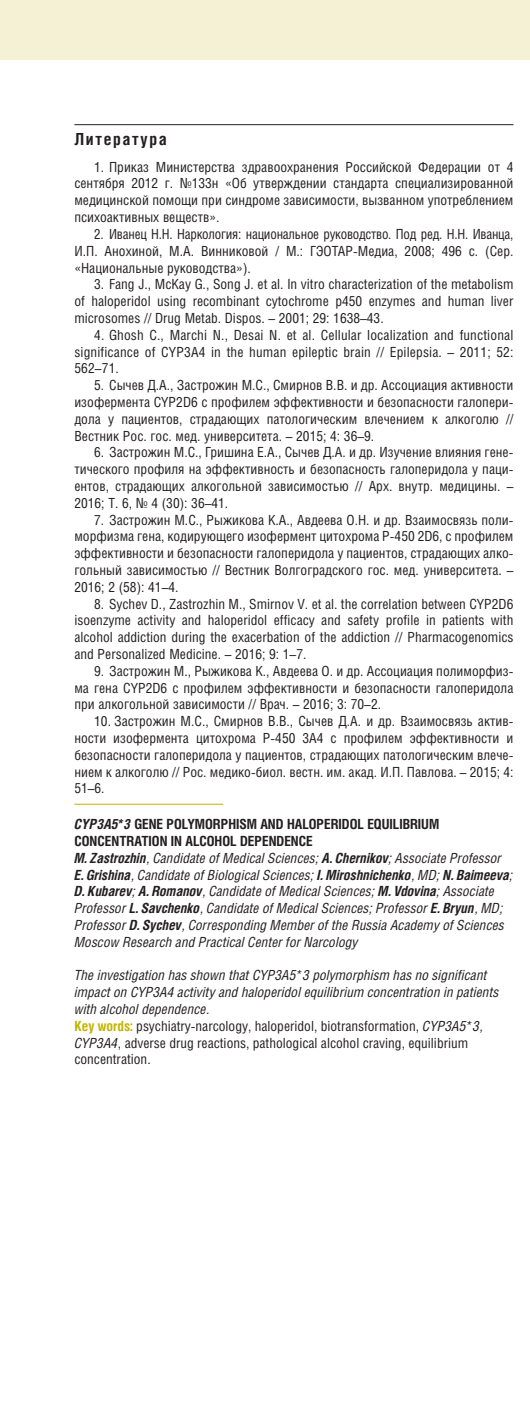
<style>
.page{position:relative;width:530px;height:1413px;background:#fff}
.page>*{position:absolute;margin:0;border:0;box-sizing:border-box;transform-origin:0 0}
.t1{font:700 16.62px "Helios Cond";letter-spacing:.1em;color:#231f20}
.t2{font:14px/16.8px "Helios Cond";color:#231f20;text-align:justify}
.t3{font:italic 14px/16.8px "Helios Cond";color:#231f20}
.t4{font:14px/16.8px "Helios Cond";color:#231f20;text-align:justify;scale:.96 1}
.s1{font-weight:700}
.s2{font-weight:700;font-style:normal}
.s3{font-weight:700;font-style:normal;color:#c1b400}
.s4{font-style:normal}
</style>
<div class="page">
<div style="left:0;top:0;width:530px;height:60px;background:#f5f1d5"></div>
<hr style="left:74px;top:124px;width:439px;height:1px;background:#231f20">
<hr style="left:74px;top:804px;width:149px;height:1px;background:#c1b400">
<p class="t1" style="left:74px;top:133px;width:94px">Литература</p>
<p class="t2" style="left:74px;top:160px;width:441px;text-indent:20px">1. Приказ Министерства здравоохранения Российской Федерации от 4 сентября 2012 г. №133н «Об утверждении стандарта специализированной медицинской помощи при синдроме зависимости, вызванном употреблением психоактивных веществ».</p>
<p class="t4" style="left:74px;top:227px;width:459px;text-indent:20px">2. Иванец Н.Н. Наркология: национальное руководство. Под ред. Н.Н. Иванца, И.П. Анохиной, М.А. Винниковой / М.: ГЭОТАР-Медиа, 2008; 496 с. (Сер. «Национальные руководства»).</p>
<p class="t2" style="left:74px;top:277px;width:441px;text-indent:20px">3. Fang J., McKay G., Song J. et al. In vitro characterization of the metabolism of haloperidol using recombinant cytochrome p450 enzymes and human liver microsomes // Drug Metab. Dispos. – 2001; 29: 1638–43.</p>
<p class="t2" style="left:74px;top:328px;width:441px;text-indent:20px">4. Ghosh C., Marchi N., Desai N. et al. Cellular localization and functional significance of CYP3A4 in the human epileptic brain // Epilepsia. – 2011; 52:<br>562–71.</p>
<p class="t2" style="left:74px;top:378px;width:441px;text-indent:20px">5. Сычев Д.А., Застрожин М.С., Смирнов В.В. и др. Ассоциация активности изофермента CYP2D6 с профилем эффективности и безопасности галопери&shy;дола у пациентов, страдающих патологическим влечением к алкоголю // Вестник Рос. гос. мед. университета. – 2015; 4: 36–9.</p>
<p class="t2" style="left:74px;top:445px;width:441px;text-indent:20px">6. Застрожин М.С., Гришина Е.А., Сычев Д.А. и др. Изучение влияния гене&shy;тического профиля на эффективность и безопасность галоперидола у паци&shy;ентов, страдающих алкогольной зависимостью // Арх. внутр. медицины. – 2016; Т. 6, № 4 (30): 36–41.</p>
<p class="t2" style="left:74px;top:513px;width:441px;text-indent:20px">7. Застрожин М.С., Рыжикова К.А., Авдеева О.Н. и др. Взаимосвязь поли&shy;морфизма гена, кодирующего изофермент цитохрома P-450 2D6, с профилем эффективности и безопасности галоперидола у пациентов, страдающих алко&shy;гольный зависимостью // Вестник Волгоградского гос. мед. университета. – 2016; 2 (58): 41–4.</p>
<p class="t2" style="left:74px;top:597px;width:441px;text-indent:20px">8. Sychev D., Zastrozhin M., Smirnov V. et al. the correlation between CYP2D6 isoenzyme activity and haloperidol efficacy and safety profile in patients with alcohol addiction during the exacerbation of the addiction // Pharmacogenomics and Personalized Medicine. – 2016; 9: 1–7.</p>
<p class="t2" style="left:74px;top:664px;width:441px;text-indent:20px">9. Застрожин М., Рыжикова К., Авдеева О. и др. Ассоциация полиморфиз&shy;ма гена CYP2D6 с профилем эффективности и безопасности галоперидола при алкогольной зависимости // Врач. – 2016; 3: 70–2.</p>
<p class="t2" style="left:74px;top:714px;width:441px;text-indent:20px">10. Застрожин М.С., Смирнов В.В., Сычев Д.А. и др. Взаимосвязь актив&shy;ности изофермента цитохрома P-450 3A4 с профилем эффективности и безопасности галоперидола у пациентов, страдающих патологическим влече&shy;нием к алкоголю // Рос. медико-биол. вестн. им. акад. И.П. Павлова. – 2015; 4:<br>51–6.</p>
<p class="t3" style="left:74px;top:817px;width:440px"><span class="s1">CYP3A5*3</span> <span class="s2">GENE POLYMORPHISM AND HALOPERIDOL EQUILIBRIUM CONCENTRATION IN ALCOHOL DEPENDENCE<br></span><span class="s1">M. Zastrozhin</span>, Candidate of Medical Sciences; <span class="s1">A. Chernikov</span>; Associate Professor <span class="s1">E. Grishina</span>, Candidate of Biological Sciences; <span class="s1">I. Miroshnichenko</span>, MD; <span class="s1">N. Baimeeva</span>; <span class="s1">D. Kubarev</span>; <span class="s1">A. Romanov</span>, Candidate of Medical Sciences; <span class="s1">M. Vdovina</span>; Associate Professor <span class="s1">L. Savchenko</span>, Candidate of Medical Sciences; Professor <span class="s1">E. Bryun</span>, MD; Professor <span class="s1">D. Sychev</span>, Corresponding Member of the Russia Academy of Sciences Moscow Research and Practical Center for Narcology</p>
<p class="t3" style="left:74px;top:968px;width:426px">The investigation has shown that CYP3A5*3 polymorphism has no significant impact on CYP3A4 activity and haloperidol equilibrium concentration in patients with alcohol dependence.<br><span class="s3">Key words:</span> <span class="s4">psychiatry-narcology, haloperidol, biotransformation,</span> CYP3A5*3, CYP3A4<span class="s4">, adverse drug reactions, pathological alcohol craving, equilibrium concentration.</span></p>
</div>
